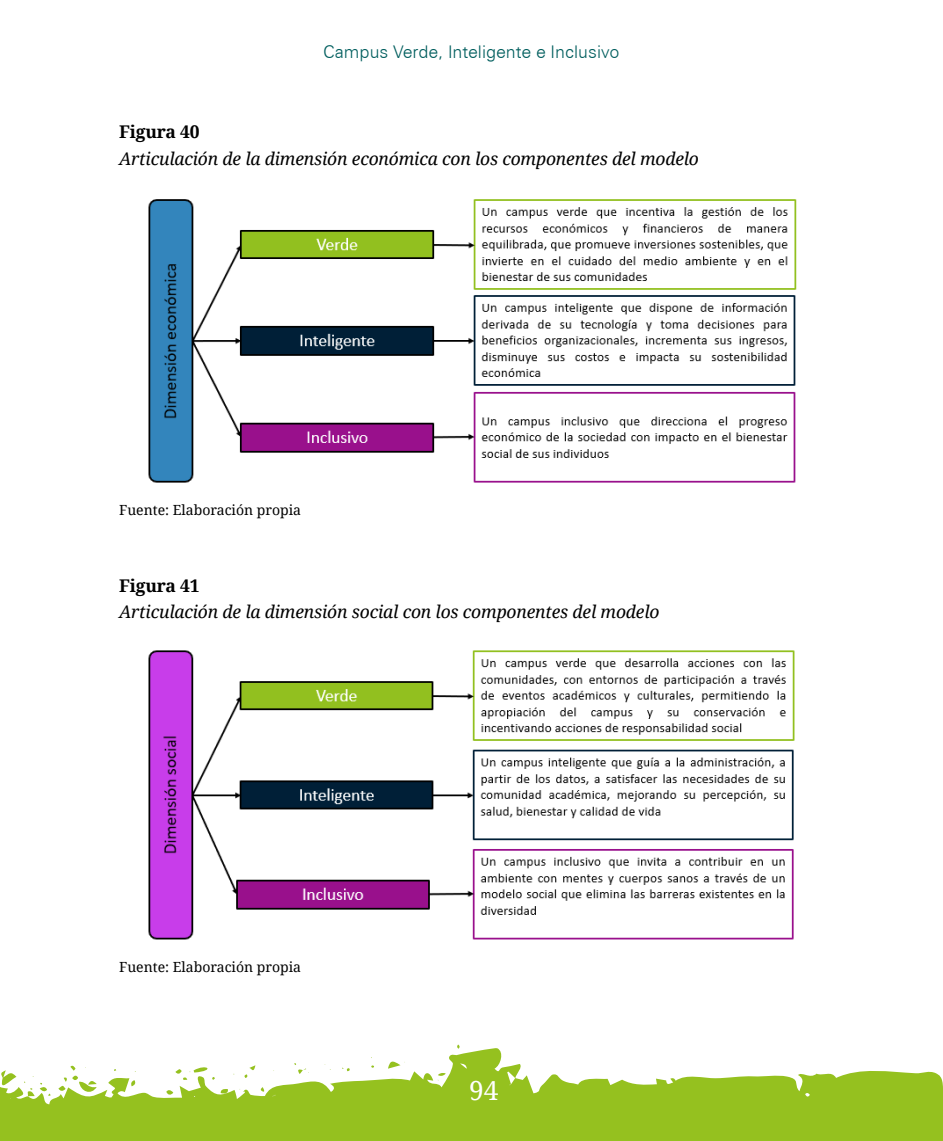
<style>
.page{position:relative;width:943px;height:1141px;background:#fff}
.page>*{position:absolute;margin:0;border:0;box-sizing:border-box;transform-origin:0 0}
.t1{font:26.25px "Noto Serif";color:#fff}
.t2{font:italic 17.5px "Noto Serif";letter-spacing:-.01em;color:#000}
.t3{font:300 17.5px "Zurich BT";color:#005e5e}
.t4{font:700 17.5px "Noto Serif";letter-spacing:-.01em;color:#000}
.t5{font:14px "Noto Serif";color:#000}
</style>
<div class="page">
<svg style="left:0;top:1044px;width:943px;height:97px;fill:#95c11f"></svg>
<img style="left:148px;top:199px;width:649px;height:284px">
<img style="left:148px;top:650px;width:647px;height:290px">
<p class="t3" style="left:323px;top:41px;width:298px">Campus Verde, Inteligente e Inclusivo</p>
<p class="t4" style="left:119px;top:119px;width:82px">Figura 40</p>
<p class="t2" style="left:119px;top:146px;width:581px">Articulación de la dimensión económica con los componentes del modelo</p>
<p class="t5" style="left:119px;top:501px;width:183px">Fuente: Elaboración propia</p>
<p class="t4" style="left:119px;top:573px;width:82px">Figura 41</p>
<p class="t2" style="left:119px;top:600px;width:542px">Articulación de la dimensión social con los componentes del modelo</p>
<p class="t5" style="left:119px;top:957px;width:183px">Fuente: Elaboración propia</p>
<h1 class="t1" style="left:469px;top:1072px;width:31px">94</h1>
</div>
